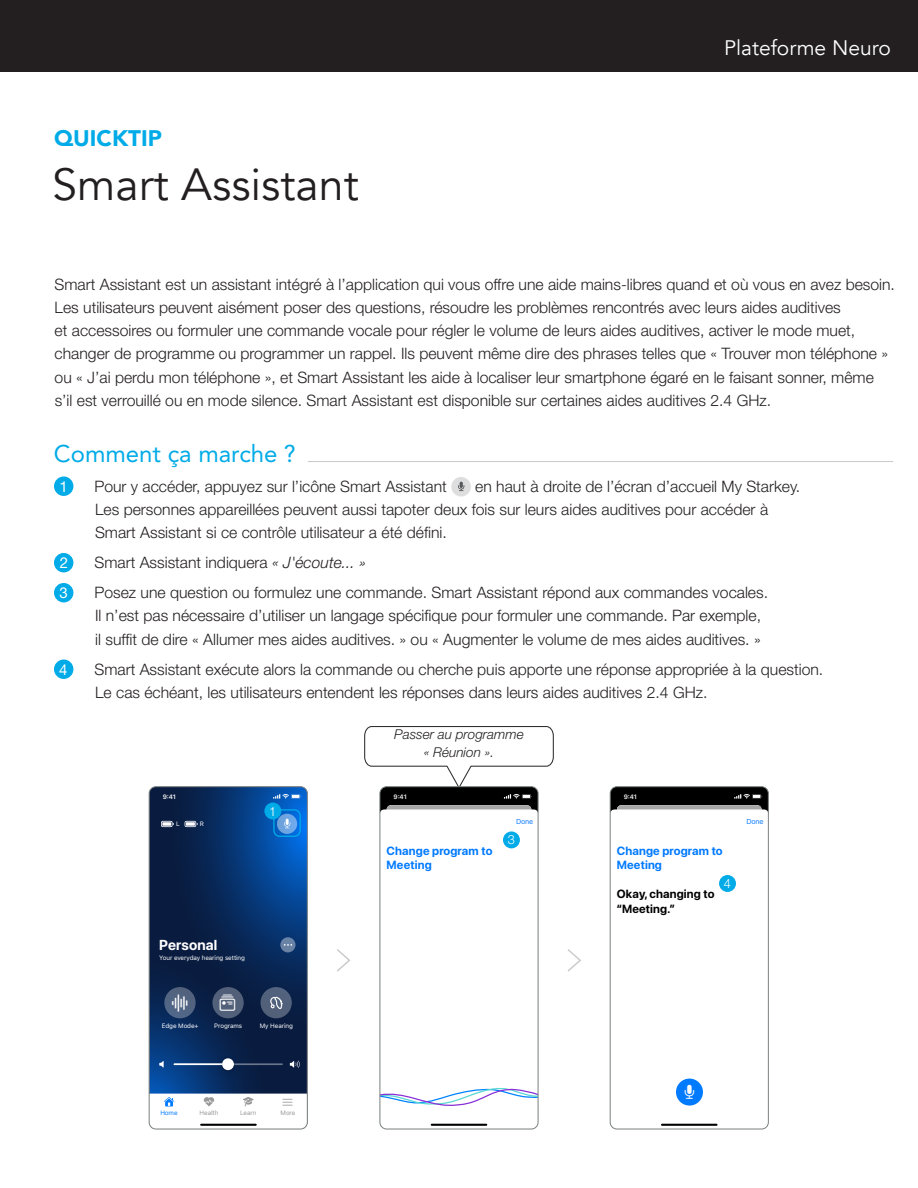
<style>
.page{position:relative;width:918px;height:1188px;background:#fff}
.page>*{position:absolute;margin:0;border:0;box-sizing:border-box;transform-origin:0 0}
.t1{font:45px "Avenir";color:#231f20}
.Bullets_Span_Columns{font:24px "Avenir LT SLI Std Roman";color:#00abe7}
.QuickTIP_Topic_Subheader{font:900 22.5px "Avenir";color:#00abe7}
.t2{font:21px "Avenir";color:#fff}
.t3{font:17.7px "SF Compact Black opsz 140000 wght 1 C9 E65 F";color:#fff}
.Body_Copy_INDENT{font:300 15.75px/23.2px "Helvetica Neue LT Std";color:#231f20}
.Body_Copy{font:300 15.75px/23.2px "Helvetica Neue LT Std";color:#231f20}
.Blue_Bubble_Numbers{font:15px "Helvetica Neue LT Std";color:#fff}
.t4{font:700 14.4px "SF Pro Display";letter-spacing:.01em;color:#fff}
.Body_Copy-2{font:italic 300 13.5px/18px "Helvetica Neue LT Std";color:#231f20;text-align:center}
.Body_Copy-3{font:300 12.75px "Helvetica Neue LT Std";color:#fff}
.t5{font:700 11.85px/14.4px "SF Pro Display";letter-spacing:.015em;color:#007aff}
.t6{font:700 11.85px/14.4px "SF Pro Display";letter-spacing:.015em;color:#000}
.t7{font:7.2px "SF Pro Text";letter-spacing:-.025em;color:#0a7aff}
.t8{font:6.3px "SF Pro Text";letter-spacing:-.015em;color:#fff}
.t9{font:6.3px "SF Pro Text";letter-spacing:-.015em;color:#999}
.t10{font:600 6.3px "SF Pro Text";color:#fff}
.t11{font:6.3px "SF Pro Text";color:#007aff}
.s1{font-style:italic}
</style>
<div class="page">
<svg style="left:337px;top:949px;width:14px;height:23px"></svg>
<svg style="left:567px;top:949px;width:14px;height:23px"></svg>
<hr style="left:308px;top:461px;width:585px;height:1px;background:#c8c9c9">
<div style="left:54px;top:477px;width:19px;height:19px;background:#00abe7;border-radius:50%"></div>
<svg style="left:451px;top:477px;width:20px;height:20px"></svg>
<svg style="left:458px;top:482px;width:6px;height:9px"></svg>
<div style="left:54px;top:553px;width:19px;height:19px;background:#00abe7;border-radius:50%"></div>
<div style="left:54px;top:583px;width:19px;height:19px;background:#00abe7;border-radius:50%"></div>
<div style="left:54px;top:660px;width:19px;height:19px;background:#00abe7;border-radius:50%"></div>
<hr style="left:431px;top:1124px;width:56px;height:2px;background:#000">
<svg style="left:382px;top:1087px;width:154px;height:19px"></svg>
<svg style="left:364px;top:726px;width:190px;height:89px"></svg>
<div style="left:380px;top:786px;width:158px;height:343px;border:1px solid #7b8080;border-radius:7px"></div>
<svg style="left:610px;top:787px;width:157px;height:24px;background:#333"></svg>
<hr style="left:661px;top:1124px;width:57px;height:2px;background:#000">
<div style="left:676px;top:1079px;width:27px;height:27px;background:#007aff;border-radius:13px"></div>
<div style="left:610px;top:786px;width:159px;height:343px;border:1px solid #7b8080;border-radius:7px"></div>
<div style="left:503px;top:831px;width:17px;height:17px;background:#00abe7;border-radius:50%"></div>
<div style="left:719px;top:875px;width:17px;height:17px;background:#00abe7;border-radius:50%"></div>
<div style="left:0;top:0;width:918px;height:72px;background:#231f20"></div>
<svg style="left:149px;top:787px;width:158px;height:342px;background:#274774"></svg>
<p class="QuickTIP_Topic_Subheader" style="left:54px;top:118px;width:109px">QUICKTIP</p>
<p class="t1" style="left:52px;top:157px;width:308px">Smart Assistant</p>
<p class="t2" style="left:724px;top:35px;width:168px">Plateforme Neuro</p>
<p class="Body_Copy" style="left:55px;top:272px;width:842px">Smart Assistant est un assistant intégré à l’application qui vous offre une aide mains-libres quand et où vous en avez besoin.<br>Les utilisateurs peuvent aisément poser des questions, résoudre les problèmes rencontrés avec leurs aides auditives<br>et accessoires ou formuler une commande vocale pour régler le volume de leurs aides auditives, activer le mode muet, changer de programme ou programmer un rappel. Ils peuvent même dire des phrases telles que « Trouver mon téléphone » ou « J’ai perdu mon téléphone », et Smart Assistant les aide à localiser leur smartphone égaré en le faisant sonner, même s’il est verrouillé ou en mode silence. Smart Assistant est disponible sur certaines aides auditives 2.4 GHz.</p>
<p class="Bullets_Span_Columns" style="left:54px;top:439px;width:243px">Comment ça marche ?</p>
<p class="Blue_Bubble_Numbers" style="left:59px;top:477px;width:10px">1</p>
<p class="Body_Copy_INDENT" style="left:95px;top:474px;width:354px">Pour y accéder, appuyez sur l’icône Smart Assistant</p>
<p class="Body_Copy_INDENT" style="left:95px;top:474px;width:707px;text-indent:380px">en haut à droite de l’écran d’accueil My Starkey.<br>Les personnes appareillées peuvent aussi tapoter deux fois sur leurs aides auditives pour accéder à<br>Smart Assistant si ce contrôle utilisateur a été défini.</p>
<p class="Blue_Bubble_Numbers" style="left:60px;top:554px;width:10px">2</p>
<p class="Body_Copy_INDENT" style="left:95px;top:550px;width:273px">Smart Assistant indiquera <span class="s1">« J'écoute... »</span></p>
<p class="Blue_Bubble_Numbers" style="left:60px;top:584px;width:10px">3</p>
<p class="Body_Copy_INDENT" style="left:95px;top:580px;width:675px">Posez une question ou formulez une commande. Smart Assistant répond aux commandes vocales.<br>Il n’est pas nécessaire d’utiliser un langage spécifique pour formuler une commande. Par exemple, il suffit de dire « Allumer mes aides auditives. » ou « Augmenter le volume de mes aides auditives. »</p>
<p class="Blue_Bubble_Numbers" style="left:59px;top:660px;width:10px">4</p>
<p class="Body_Copy_INDENT" style="left:95px;top:657px;width:730px">Smart Assistant exécute alors la commande ou cherche puis apporte une réponse appropriée à la question.<br>Le cas échéant, les utilisateurs entendent les réponses dans leurs aides auditives 2.4 GHz.</p>
<p class="t10" style="left:163px;top:793px;width:15px">9:41</p>
<p class="t8" style="left:176px;top:820px;width:5px">L</p>
<p class="t8" style="left:200px;top:820px;width:6px">R</p>
<p class="Body_Copy-3" style="left:269px;top:803px;width:9px">1</p>
<p class="t4" style="left:159px;top:936px;width:60px">Personal</p>
<p class="t8" style="left:159px;top:955px;width:87px">Your everyday hearing setting</p>
<p class="t3" style="left:170px;top:992px;width:21px">!</p>
<p class="t8" style="left:162px;top:1023px;width:38px">Edge Mode+</p>
<p class="t8" style="left:260px;top:1023px;width:35px">My Hearing</p>
<p class="t8" style="left:214px;top:1023px;width:29px">Programs</p>
<p class="t11" style="left:160px;top:1109px;width:19px">Home</p>
<p class="t9" style="left:200px;top:1109px;width:20px">Health</p>
<p class="t9" style="left:240px;top:1109px;width:18px">Learn</p>
<p class="t9" style="left:281px;top:1109px;width:16px">More</p>
<p class="Body_Copy-2" style="left:394px;top:725px;width:131px">Passer au programme « Réunion ».</p>
<p class="t10" style="left:394px;top:793px;width:15px">9:41</p>
<p class="t5" style="left:387px;top:843px;width:107px">Change program to<br>Meeting</p>
<p class="t7" style="left:516px;top:817px;width:19px">Done</p>
<p class="Body_Copy-3" style="left:508px;top:832px;width:9px">3</p>
<p class="t10" style="left:624px;top:793px;width:15px">9:41</p>
<p class="t5" style="left:617px;top:843px;width:107px">Change program to<br>Meeting</p>
<p class="t6" style="left:617px;top:887px;width:99px">Okay, changing to “Meeting.”</p>
<p class="Body_Copy-3" style="left:724px;top:876px;width:9px">4</p>
<p class="t7" style="left:746px;top:817px;width:19px">Done</p>
</div>
